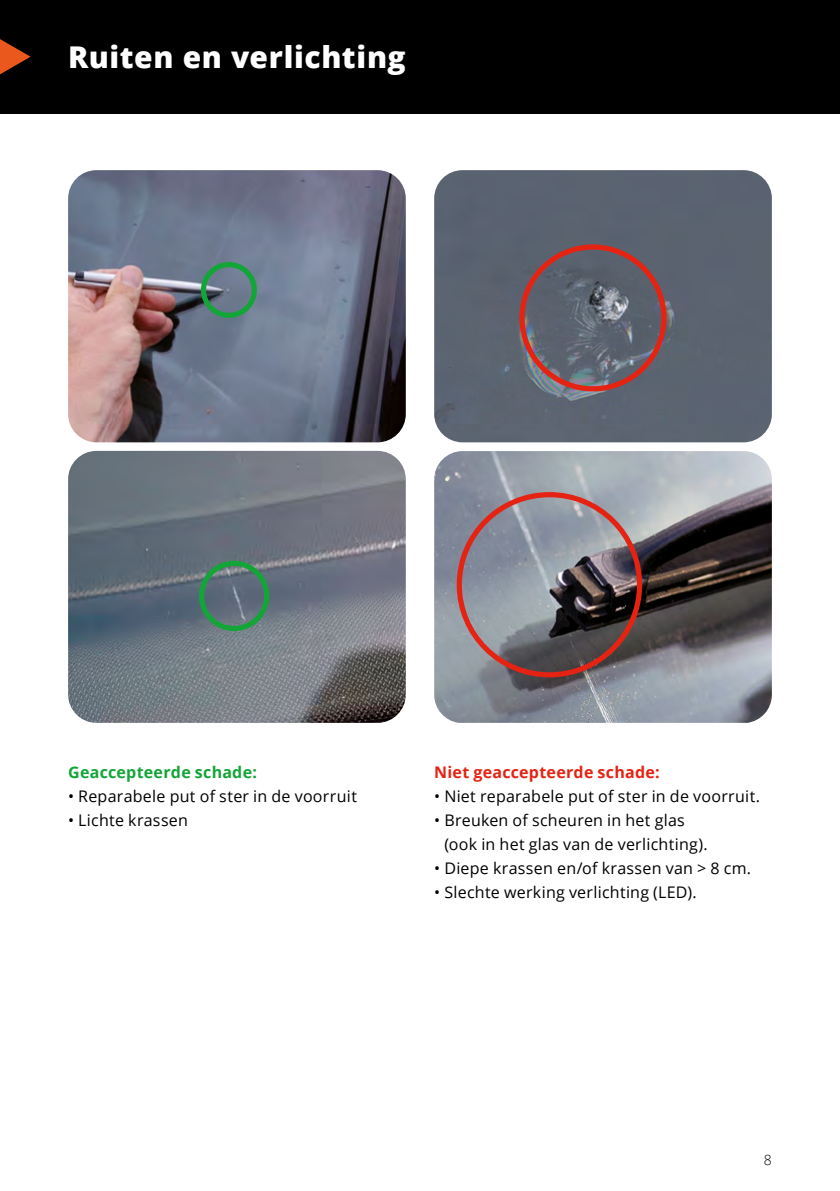
<style>
.page{position:relative;width:840px;height:1191px;background:#fff}
.page>*{position:absolute;margin:0;border:0;box-sizing:border-box;transform-origin:0 0}
.t1{font:800 30px "Open Sans";letter-spacing:.02em;color:#fff}
.t2{font:16px/24px "Open Sans";letter-spacing:.015em;color:#000}
.t3{font:700 16px "Open Sans";letter-spacing:.015em;color:#e42313}
.t4{font:700 16px "Open Sans";letter-spacing:.015em;color:#13a538}
.t5{font:300 14px "Open Sans";color:#000}
</style>
<div class="page">
<div style="left:0;top:0;width:839px;height:113px;background:#000"></div>
<svg style="left:0;top:39px;width:31px;height:36px"></svg>
<img style="left:68px;top:170px;width:337px;height:272px">
<img style="left:68px;top:451px;width:337px;height:272px">
<img style="left:434px;top:170px;width:337px;height:272px">
<img style="left:434px;top:451px;width:337px;height:272px">
<div style="left:201px;top:262px;width:56px;height:56px;border:5px solid #13a538;border-radius:50%"></div>
<div style="left:199px;top:561px;width:70px;height:70px;border:5px solid #13a538;border-radius:50%"></div>
<div style="left:519px;top:244px;width:147px;height:147px;border:5px solid #e42313;border-radius:50%"></div>
<div style="left:456px;top:492px;width:185px;height:185px;border:5px solid #e42313;border-radius:50%"></div>
<h1 class="t1" style="left:68px;top:34px;width:339px">Ruiten en verlichting</h1>
<p class="t4" style="left:68px;top:760px;width:190px">Geaccepteerde schade:</p>
<p class="t2" style="left:68px;top:783px;width:290px">• Reparabele put of ster in de voorruit</p>
<p class="t2" style="left:68px;top:807px;width:121px">• Lichte krassen</p>
<p class="t3" style="left:434px;top:760px;width:227px">Niet geaccepteerde schade:</p>
<p class="t2" style="left:434px;top:783px;width:327px">• Niet reparabele put of ster in de voorruit.</p>
<p class="t2" style="left:444px;top:807px;width:265px;text-indent:-10px">• Breuken of scheuren in het glas (ook in het glas van de verlichting).</p>
<p class="t2" style="left:434px;top:855px;width:318px">• Diepe krassen en/of krassen van &gt; 8 cm.</p>
<p class="t2" style="left:434px;top:879px;width:264px">• Slechte werking verlichting (LED).</p>
<p class="t5" style="left:763px;top:1150px;width:9px">8</p>
</div>
